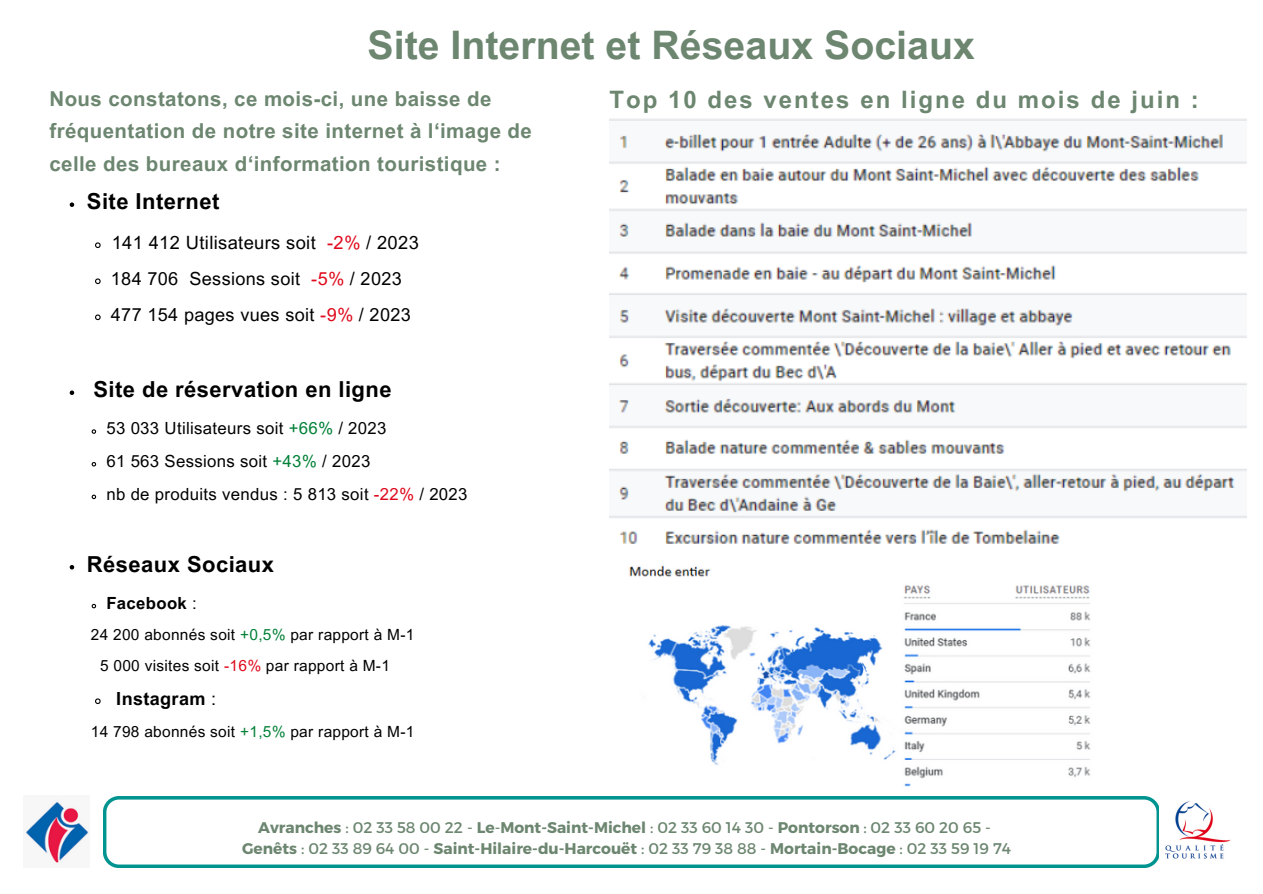
<style>
.page{position:relative;width:1263px;height:894px;background:#fff}
.page>*{position:absolute;margin:0;border:0;box-sizing:border-box;transform-origin:0 0}
.t1{font:700 39.3px "Arial MT Pro";color:#6c8670}
.t2{font:700 24px "Arial MT Pro";letter-spacing:.085em;color:#6c8670}
.t3{font:700 22.05px "Arial MT Pro";letter-spacing:.02em;color:#000}
.t4{font:700 20.55px/32.7px "Arial MT Pro";letter-spacing:.02em;color:#6c8670}
.t5{font:18.3px "Arial MT Pro";letter-spacing:.02em;color:#000}
.t6{font:18px "Arial MT Pro";letter-spacing:.02em;color:#000}
.t7{font:700 18px "Arial MT Pro";letter-spacing:.02em;color:#000}
.t8{font:16.8px "Arial MT Pro";letter-spacing:.02em;color:#000}
.t9{font:700 16.8px "Arial MT Pro";letter-spacing:.02em;color:#000}
.t10{font:700 15.45px "Montserrat";color:#6c8670}
.t11{font:15.45px "Arial MT Pro";letter-spacing:.02em;color:#000}
.s1{color:#e0091c}
.s2{color:#008037}
.s3{font-weight:400}
</style>
<div class="page">
<svg style="left:103px;top:796px;width:1056px;height:71px"></svg>
<img style="left:1165px;top:801px;width:66px;height:58px">
<img style="left:25px;top:800px;width:64px;height:65px">
<img style="left:609px;top:119px;width:638px;height:425px">
<img style="left:629px;top:565px;width:462px;height:222px">
<svg style="left:70px;top:202px;width:4px;height:5px"></svg>
<svg style="left:95px;top:242px;width:6px;height:6px"></svg>
<svg style="left:95px;top:278px;width:6px;height:7px"></svg>
<svg style="left:95px;top:314px;width:6px;height:7px"></svg>
<svg style="left:70px;top:390px;width:4px;height:5px"></svg>
<svg style="left:91px;top:429px;width:6px;height:5px"></svg>
<svg style="left:91px;top:462px;width:6px;height:5px"></svg>
<svg style="left:91px;top:494px;width:6px;height:6px"></svg>
<svg style="left:70px;top:565px;width:4px;height:4px"></svg>
<svg style="left:91px;top:603px;width:6px;height:6px"></svg>
<svg style="left:95px;top:698px;width:6px;height:6px"></svg>
<p class="t1" style="left:368px;top:30px;width:609px">Site Internet et Réseaux Sociaux</p>
<p class="t4" style="left:49px;top:85px;width:484px">Nous constatons, ce mois-ci, une baisse de fréquentation de notre site internet à l‘image de celle des bureaux d‘information touristique :</p>
<p class="t3" style="left:87px;top:193px;width:134px">Site Internet</p>
<p class="t5" style="left:112px;top:235px;width:309px">141 412 Utilisateurs soit <span class="s1">-2%</span> / 2023</p>
<p class="t6" style="left:111px;top:271px;width:292px">184 706 Sessions soit <span class="s1">-5%</span> / 2023</p>
<p class="t6" style="left:111px;top:307px;width:301px">477 154 pages vues soit <span class="s1">-9%</span> / 2023</p>
<p class="t3" style="left:93px;top:381px;width:300px">Site de réservation en ligne</p>
<p class="t8" style="left:106px;top:422px;width:282px">53 033 Utilisateurs soit <span class="s2">+66%</span> / 2023</p>
<p class="t8" style="left:106px;top:454px;width:265px">61 563 Sessions soit <span class="s2">+43%</span> / 2023</p>
<p class="t8" style="left:106px;top:487px;width:363px">nb de produits vendus : 5 813 soit <span class="s1">-22%</span> / 2023</p>
<p class="t3" style="left:87px;top:555px;width:189px">Réseaux Sociaux</p>
<p class="t9" style="left:106px;top:596px;width:92px">Facebook <span class="s3">:</span></p>
<p class="t11" style="left:91px;top:629px;width:325px">24 200 abonnés soit <span class="s2">+0,5%</span> par rapport à M-1</p>
<p class="t11" style="left:100px;top:659px;width:291px">5 000 visites soit <span class="s1">-16%</span> par rapport à M-1</p>
<p class="t7" style="left:116px;top:691px;width:101px">Instagram <span class="s3">:</span></p>
<p class="t11" style="left:91px;top:725px;width:325px">14 798 abonnés soit <span class="s2">+1,5%</span> par rapport à M-1</p>
<p class="t2" style="left:609px;top:91px;width:591px">Top 10 des ventes en ligne du mois de juin :</p>
<p class="t10" style="left:258px;top:817px;width:734px">Avranches <span class="s3">: 02 33 58 00 22 -</span> Le<span class="s3">-</span>Mont-Saint-Michel <span class="s3">: 02 33 60 14 30 -</span> Pontorson <span class="s3">: 02 33 60 20 65 -</span></p>
<p class="t10" style="left:242px;top:838px;width:770px">Genêts <span class="s3">: 02 33 89 64 00 -</span> Saint-Hilaire-du-Harcouët <span class="s3">: 02 33 79 38 88 -</span> Mortain-Bocage <span class="s3">: 02 33 59 19 74</span></p>
</div>
